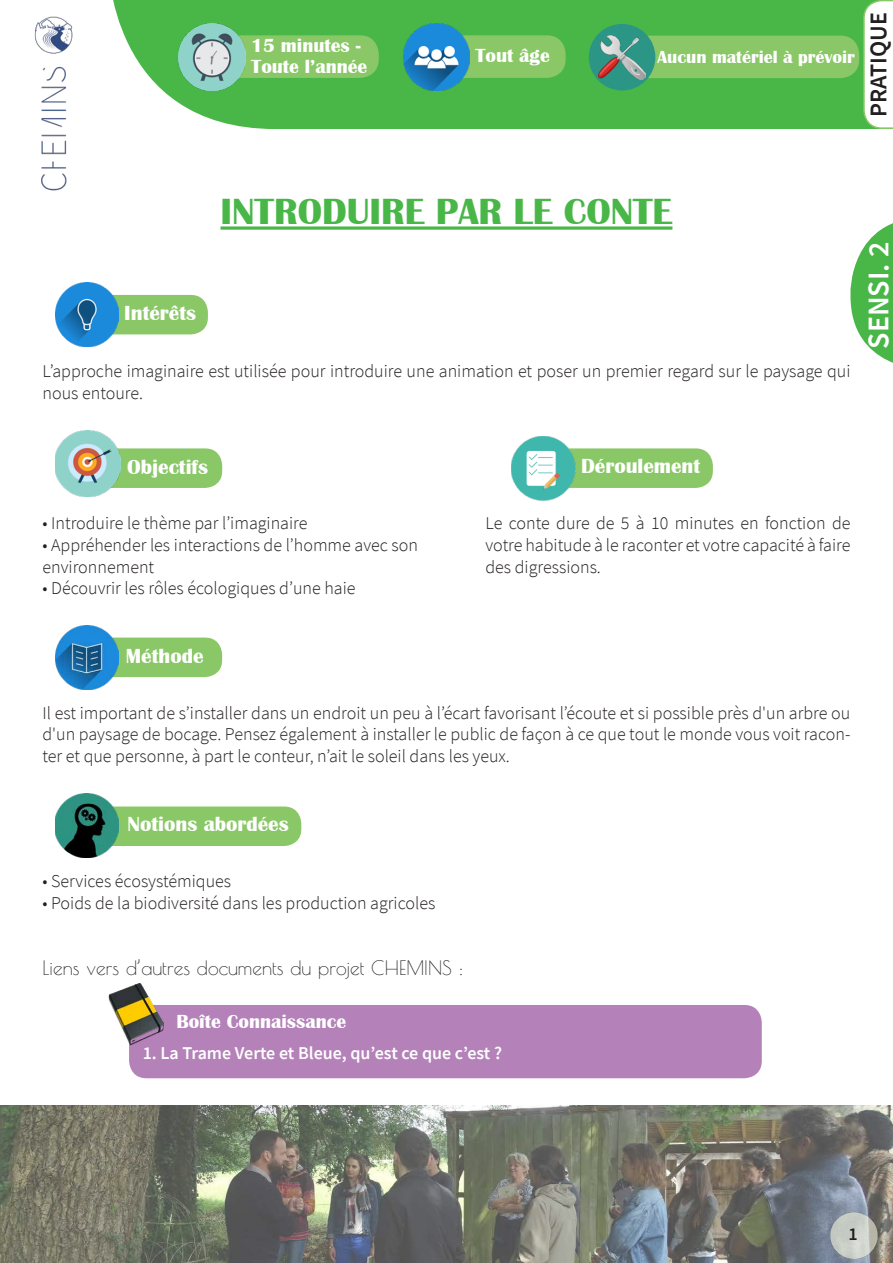
<style>
.page{position:relative;width:893px;height:1263px;background:#fff}
.page>*{position:absolute;margin:0;border:0;box-sizing:border-box;transform-origin:0 0}
.t1{font:700 37.5px "Britannic";color:#49b748}
.t2{font:600 30px "Source Sans Pro";color:#fff}
.t3{font:600 24px "Source Sans Pro";color:#231f20}
.t4{font:700 21px "Britannic";color:#fff}
.t5{font:700 19.5px "Britannic";color:#fff}
.t6{font:19.5px "Poiret One";color:#231f20}
.t7{font:300 18px/21.6px "Source Sans Pro";color:#231f20;text-align:justify}
.t8{font:600 18px "Source Sans Pro";color:#fff}
.t9{font:700 18px "Britannic";color:#fff}
.t10{font:600 18px "Source Sans Pro";color:#231f20}
</style>
<div class="page">
<img style="left:0;top:1106px;width:893px;height:157px">
<div style="left:88px;top:637px;width:135px;height:41px;background:#8ac867;border-radius:18px"></div>
<div style="left:87px;top:636px;width:137px;height:43px;border:2px solid #fff;border-radius:18px"></div>
<svg style="left:113px;top:0;width:750px;height:129px;background:#56bc55"></svg>
<img style="left:34px;top:16px;width:39px;height:175px">
<svg style="left:221px;top:226px;width:451px;height:4px"></svg>
<svg style="left:231px;top:226px;width:140px;height:2px"></svg>
<svg style="left:380px;top:226px;width:48px;height:1px"></svg>
<svg style="left:435px;top:226px;width:120px;height:1px"></svg>
<svg style="left:562px;top:226px;width:111px;height:2px"></svg>
<div style="left:606px;top:36px;width:252px;height:41px;background:#8ac867;border-radius:18px"></div>
<div style="left:605px;top:36px;width:254px;height:42px;border:2px solid #8ac867;border-radius:18px"></div>
<div style="left:201px;top:36px;width:177px;height:41px;background:#8ac867;border-radius:18px"></div>
<div style="left:200px;top:35px;width:179px;height:43px;border:2px solid #8ac867;border-radius:18px"></div>
<img style="left:179px;top:24px;width:67px;height:67px">
<div style="left:589px;top:24px;width:66px;height:67px;background:#2b9685;border-radius:50%"></div>
<img style="left:598px;top:36px;width:48px;height:44px">
<div style="left:427px;top:36px;width:138px;height:41px;background:#8ac867;border-radius:18px"></div>
<div style="left:426px;top:35px;width:140px;height:43px;border:2px solid #8ac867;border-radius:18px"></div>
<img style="left:403px;top:24px;width:67px;height:66px">
<div style="left:90px;top:448px;width:133px;height:41px;background:#8ac867;border-radius:18px"></div>
<div style="left:89px;top:447px;width:135px;height:42px;border:2px solid #fff;border-radius:18px"></div>
<img style="left:55px;top:431px;width:66px;height:66px">
<div style="left:81px;top:294px;width:128px;height:41px;background:#8ac867;border-radius:18px"></div>
<div style="left:81px;top:293px;width:128px;height:43px;border:2px solid #fff;border-radius:18px"></div>
<img style="left:55px;top:283px;width:64px;height:64px">
<div style="left:552px;top:448px;width:162px;height:41px;background:#8ac867;border-radius:18px"></div>
<div style="left:551px;top:447px;width:163px;height:42px;border:2px solid #fff;border-radius:18px"></div>
<img style="left:511px;top:436px;width:64px;height:64px">
<img style="left:55px;top:626px;width:64px;height:63px">
<div style="left:71px;top:806px;width:231px;height:41px;background:#8ac867;border-radius:18px"></div>
<div style="left:70px;top:805px;width:233px;height:42px;border:2px solid #fff;border-radius:18px"></div>
<img style="left:55px;top:794px;width:64px;height:63px">
<img style="left:830px;top:1211px;width:48px;height:49px">
<div style="left:128px;top:1004px;width:634px;height:75px;background:#b482b9;border-radius:18px"></div>
<div style="left:128px;top:1003px;width:635px;height:77px;border:2px solid #fff;border-radius:18px"></div>
<img style="left:109px;top:983px;width:55px;height:63px">
<svg style="left:863px;top:0;width:30px;height:129px"></svg>
<svg style="left:850px;top:223px;width:43px;height:140px"></svg>
<p class="t5" style="left:251px;top:34px;width:111px">15 minutes -</p>
<p class="t5" style="left:251px;top:55px;width:118px">Toute l’année</p>
<p class="t5" style="left:475px;top:45px;width:76px">Tout âge</p>
<p class="t9" style="left:657px;top:47px;width:199px">Aucun matériel à prévoir</p>
<p class="t3" style="left:863px;top:117px;width:106px;rotate:-90deg">PRATIQUE</p>
<p class="t1" style="left:221px;top:191px;width:454px">INTRODUIRE PAR LE CONTE</p>
<p class="t4" style="left:124px;top:301px;width:73px">Intérêts</p>
<p class="t7" style="left:43px;top:360px;width:809px">L’approche imaginaire est utilisée pour introduire une animation et poser un premier regard sur le paysage qui nous entoure.</p>
<p class="t2" style="left:859px;top:349px;width:108px;rotate:-90deg">SENSI. 2</p>
<p class="t4" style="left:127px;top:455px;width:82px">Objectifs</p>
<p class="t7" style="left:43px;top:513px;width:266px">• Introduire le thème par l’imaginaire</p>
<p class="t7" style="left:43px;top:534px;width:377px">• Appréhender les interactions de l’homme avec son</p>
<p class="t7" style="left:43px;top:556px;width:113px">environnement</p>
<p class="t7" style="left:43px;top:577px;width:315px">• Découvrir les rôles écologiques d’une haie</p>
<p class="t4" style="left:126px;top:644px;width:79px">Méthode</p>
<p class="t4" style="left:581px;top:454px;width:121px">Déroulement</p>
<p class="t7" style="left:485px;top:513px;width:366px">Le conte dure de 5 à 10 minutes en fonction de votre habitude à le raconter et votre capacité à faire des digressions.</p>
<p class="t7" style="left:43px;top:702px;width:809px">Il est important de s’installer dans un endroit un peu à l’écart favorisant l’écoute et si possible près d'un arbre ou d'un paysage de bocage. Pensez également à installer le public de façon à ce que tout le monde vous voit racon&shy;ter et que personne, à part le conteur, n’ait le soleil dans les yeux.</p>
<p class="t4" style="left:128px;top:812px;width:163px">Notions abordées</p>
<p class="t7" style="left:43px;top:870px;width:190px">• Services écosystémiques</p>
<p class="t7" style="left:43px;top:892px;width:394px">• Poids de la biodiversité dans les production agricoles</p>
<p class="t6" style="left:43px;top:956px;width:422px">Liens vers d’autres documents du projet CHEMINS :</p>
<p class="t5" style="left:177px;top:1010px;width:171px">Boîte Connaissance</p>
<p class="t8" style="left:143px;top:1042px;width:361px">1. La Trame Verte et Bleue, qu’est ce que c’est ?</p>
<p class="t10" style="left:848px;top:1222px;width:11px">1</p>
</div>
